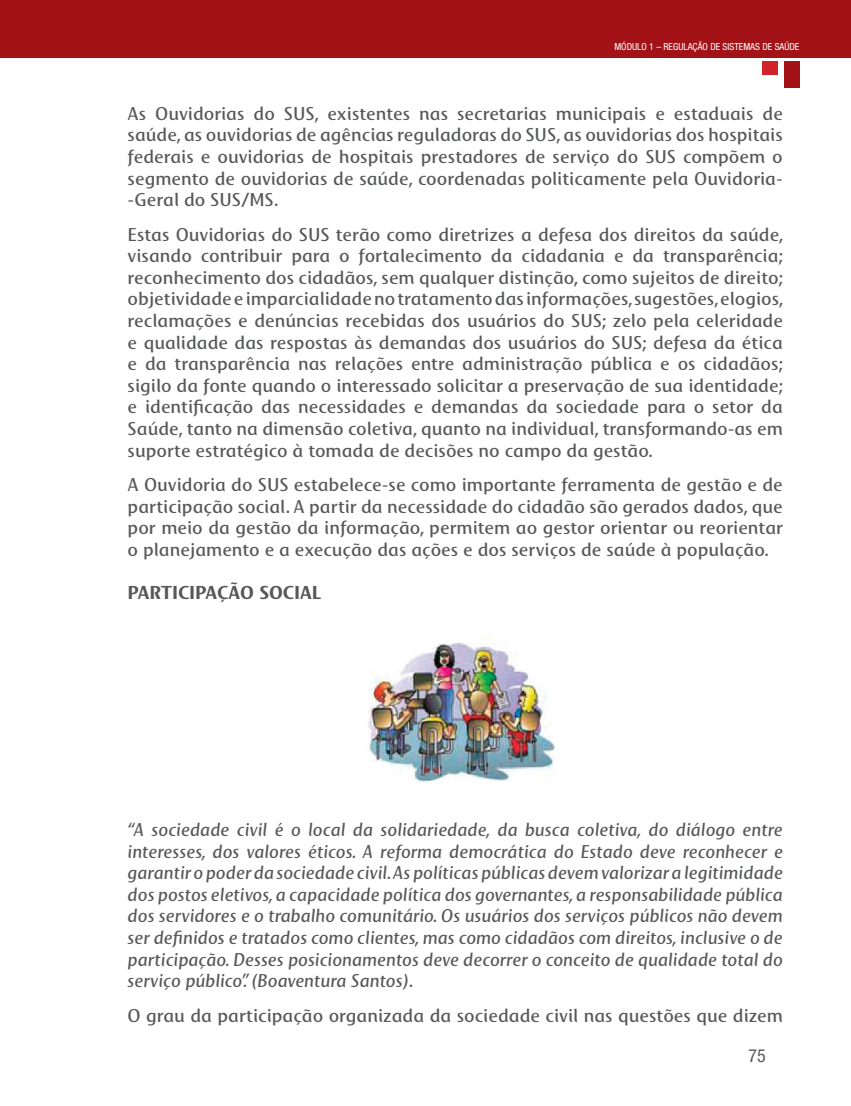
<style>
.page{position:relative;width:851px;height:1106px;background:#fff}
.page>*{position:absolute;margin:0;border:0;box-sizing:border-box;transform-origin:0 0}
.t1{font:18px/21.6px "Mosquito Std";color:#57585a;text-align:justify}
.t2{font:italic 18px/21.6px "Mosquito Std";color:#57585a;text-align:justify}
.t3{font:700 18px "Mosquito Std";color:#57585a}
.t4{font:condensed 18px "Helvetica Neue LT Std";color:#57585a}
.t5{font:condensed 9.75px "Helvetica Neue LT Std";color:#fff}
.s1{font-style:normal}
</style>
<div class="page">
<div style="left:0;top:0;width:850px;height:57px;background:#a21217"></div>
<div style="left:783px;top:61px;width:16px;height:27px;background:#a21217"></div>
<div style="left:762px;top:61px;width:16px;height:14px;background:#d1232a"></div>
<img style="left:368px;top:637px;width:187px;height:145px">
<p class="t5" style="left:614px;top:40px;width:186px">MÓDULO 1 – REGULAÇÃO DE SISTEMAS DE SAÚDE</p>
<p class="t1" style="left:128px;top:102px;width:656px">As Ouvidorias do SUS, existentes nas secretarias municipais e estaduais de saúde, as ouvidorias de agências reguladoras do SUS, as ouvidorias dos hospitais federais e ouvidorias de hospitais prestadores de serviço do SUS compõem o segmento de ouvidorias de saúde, coordenadas politicamente pela Ouvidoria--Geral do SUS/MS.</p>
<p class="t1" style="left:128px;top:223px;width:657px">Estas Ouvidorias do SUS terão como diretrizes a defesa dos direitos da saúde, visando contribuir para o fortalecimento da cidadania e da transparência; reconhecimento dos cidadãos, sem qualquer distinção, como sujeitos de direito; objetividade e imparcialidade no tratamento das informações, sugestões, elogios, reclamações e denúncias recebidas dos usuários do SUS; zelo pela celeridade e qualidade das respostas às demandas dos usuários do SUS; defesa da ética e da transparência nas relações entre administração pública e os cidadãos; sigilo da fonte quando o interessado solicitar a preservação de sua identidade; e identificação das necessidades e demandas da sociedade para o setor da Saúde, tanto na dimensão coletiva, quanto na individual, transformando-as em suporte estratégico à tomada de decisões no campo da gestão.</p>
<p class="t1" style="left:128px;top:473px;width:656px">A Ouvidoria do SUS estabelece-se como importante ferramenta de gestão e de participação social. A partir da necessidade do cidadão são gerados dados, que por meio da gestão da informação, permitem ao gestor orientar ou reorientar o planejamento e a execução das ações e dos serviços de saúde à população.</p>
<p class="t3" style="left:128px;top:581px;width:195px">PARTICIPAÇÃO SOCIAL</p>
<p class="t2" style="left:128px;top:818px;width:656px">“A sociedade civil é o local da solidariedade, da busca coletiva, do diálogo entre interesses, dos valores éticos. A reforma democrática do Estado deve reconhecer e garantir o poder da sociedade civil. As políticas públicas devem valorizar a legitimidade dos postos eletivos, a capacidade política dos governantes, a responsabilidade pública dos servidores e o trabalho comunitário. Os usuários dos serviços públicos não devem ser definidos e tratados como clientes, mas como cidadãos com direitos, inclusive o de participação. Desses posicionamentos deve decorrer o conceito de qualidade total do serviço público”. (Boaventura Santos)<span class="s1">.</span></p>
<p class="t1" style="left:128px;top:1004px;width:656px">O grau da participação organizada da sociedade civil nas questões que dizem</p>
<p class="t4" style="left:748px;top:1045px;width:19px">75</p>
</div>
